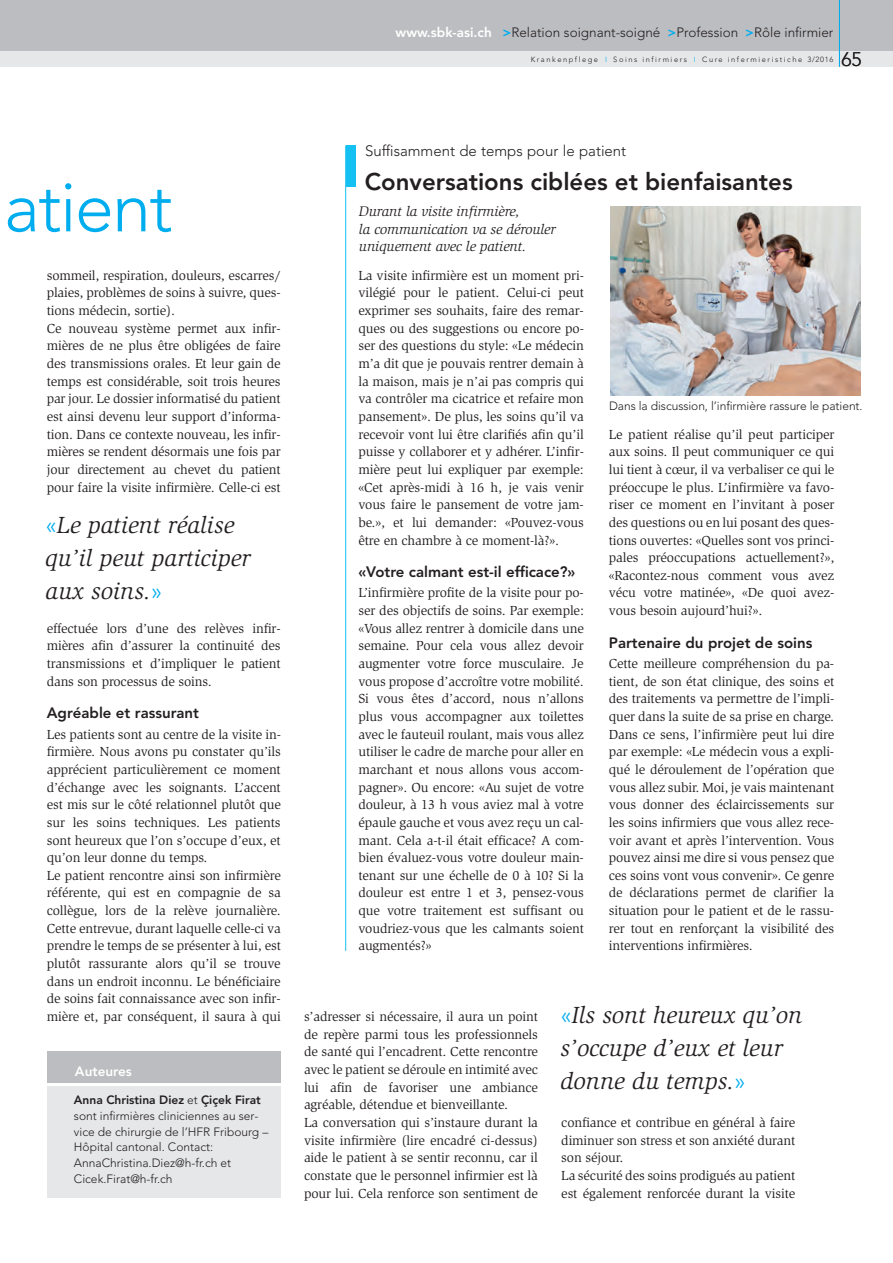
<style>
.page{position:relative;width:893px;height:1263px;background:#fff}
.page>*{position:absolute;margin:0;border:0;box-sizing:border-box;transform-origin:0 0}
.t1{font:300 69.75px "Avenir";letter-spacing:-.025em;color:#00aeef}
.t2{font:italic 24px/33px "Slimbach";color:#231f20}
.t3{font:800 24px "Avenir";color:#231f20}
.t4{font:300 19.5px "Avenir";color:#231f20}
.t5{font:800 15px "Avenir";color:#231f20}
.t6{font:300 15px "Avenir";color:#231f20}
.t7{font:italic 14.25px/17.7px "Slimbach";letter-spacing:-.01em;color:#231f20}
.t8{font:13.5px/17.7px "Slimbach";letter-spacing:-.01em;color:#231f20;text-align:justify}
.t9{font:300 13.5px "Avenir";color:#231f20}
.t10{font:800 13.5px "Avenir";color:#fff}
.t11{font:300 12px/15.8px "Avenir";color:#231f20}
.t12{font:300 7.5px "Avenir";letter-spacing:.21em;color:#231f20}
.s1{font-weight:800;color:#fff}
.s2{font-weight:800;color:#00aeef}
.s3{color:#00aeef}
.s4{font-family:"Avenir";font-weight:300;font-style:normal;color:#00aeef}
.s5{font-weight:800}
</style>
<div class="page">
<div style="left:0;top:51px;width:893px;height:16px;background:#e6e7e9"></div>
<div style="left:0;top:0;width:893px;height:51px;background:#bcbdc0"></div>
<hr style="left:839px;top:0;width:1px;height:67px;background:#00aeef">
<div style="left:47px;top:1086px;width:234px;height:111px;background:#e6e7e9"></div>
<div style="left:47px;top:1051px;width:234px;height:31px;background:#bcbdc0"></div>
<hr style="left:345px;top:145px;width:1px;height:806px;background:#15c0f2">
<div style="left:346px;top:145px;width:9px;height:42px;background:#15c0f2"></div>
<img style="left:610px;top:207px;width:250px;height:189px">
<p class="t9" style="left:396px;top:26px;width:439px"><span class="s1">www.sbk-asi.ch</span> <span class="s2">&gt;</span>Relation soignant-soigné <span class="s2">&gt;</span>Profession <span class="s2">&gt;</span>Rôle infirmier</p>
<p class="t12" style="left:531px;top:56px;width:304px">Krankenpflege <span class="s3">I</span> Soins infirmiers <span class="s3">I</span> Cure infermieristiche 3/2016</p>
<h3 class="t4" style="left:841px;top:51px;width:22px">65</h3>
<h1 class="t1" style="left:4px;top:179px;width:170px">atient</h1>
<p class="t8" style="left:47px;top:267px;width:235px;text-align:left">sommeil, respiration, douleurs, escarres/ plaies, problèmes de soins à suivre, ques&shy;tions médecin, sortie).<br>Ce nouveau système permet aux infir&shy;mières de ne plus être obligées de faire des transmissions orales. Et leur gain de temps est considérable, soit trois heures par jour. Le dossier informatisé du patient est ainsi devenu leur support d’informa&shy;tion. Dans ce contexte nouveau, les infir&shy;mières se rendent désormais une fois par jour directement au chevet du patient pour faire la visite infirmière. Celle-ci est</p>
<h2 class="t2" style="left:45px;top:510px;width:206px"><span class="s4">«</span>Le patient réalise qu’il peut participer aux soins.<span class="s4">»</span></h2>
<p class="t8" style="left:47px;top:620px;width:235px">effectuée lors d’une des relèves infir&shy;mières afin d’assurer la continuité des transmissions et d’impliquer le patient dans son processus de soins.</p>
<p class="t5" style="left:47px;top:707px;width:154px">Agréable et rassurant</p>
<p class="t8" style="left:47px;top:726px;width:236px;text-align:left">Les patients sont au centre de la visite in&shy;firmière. Nous avons pu constater qu’ils apprécient particulièrement ce moment d’échange avec les soignants. L’accent est mis sur le côté relationnel plutôt que sur les soins techniques. Les patients sont heureux que l’on s’occupe d’eux, et qu’on leur donne du temps.<br>Le patient rencontre ainsi son infirmière référente, qui est en compagnie de sa collègue, lors de la relève journalière.<br>Cette entrevue, durant laquelle celle-ci va prendre le temps de se présenter à lui, est plutôt rassurante alors qu’il se trouve dans un endroit inconnu. Le bénéficiaire de soins fait connaissance avec son infir&shy;mière et, par conséquent, il saura à qui</p>
<p class="t10" style="left:75px;top:1066px;width:58px">Auteures</p>
<p class="t11" style="left:74px;top:1093px;width:196px"><span class="s5">Anna Christina Diez</span> et <span class="s5">Çiçek Firat </span>sont infirmières cliniciennes au ser&shy;vice de chirurgie de l’HFR Fribourg –<br>Hôpital cantonal. Contact:<br>AnnaChristina.Diez@h-fr.ch et<br>Cicek.Firat@h-fr.ch</p>
<p class="t6" style="left:365px;top:145px;width:263px">Suffisamment de temps pour le patient</p>
<h2 class="t3" style="left:365px;top:172px;width:429px">Conversations ciblées et bienfaisantes</h2>
<p class="t7" style="left:359px;top:204px;width:198px">Durant la visite infirmière,<br>la communication va se dérouler uniquement avec le patient.</p>
<p class="t8" style="left:358px;top:267px;width:227px">La visite infirmière est un moment pri&shy;vilégié pour le patient. Celui-ci peut exprimer ses souhaits, faire des remar&shy;ques ou des suggestions ou encore po&shy;ser des questions du style: «Le médecin m’a dit que je pouvais rentrer demain à la maison, mais je n’ai pas compris qui va contrôler ma cicatrice et refaire mon pansement». De plus, les soins qu’il va recevoir vont lui être clarifiés afin qu’il puisse y collaborer et y adhérer. L’infir&shy;mière peut lui expliquer par exemple: «Cet après-midi à 16 h, je vais venir vous faire le pansement de votre jam&shy;be.», et lui demander: «Pouvez-vous être en chambre à ce moment-là?».</p>
<p class="t5" style="left:358px;top:566px;width:219px">«Votre calmant est-il efficace?»</p>
<p class="t8" style="left:358px;top:585px;width:227px">L’infirmière profite de la visite pour po&shy;ser des objectifs de soins. Par exemple: «Vous allez rentrer à domicile dans une semaine. Pour cela vous allez devoir augmenter votre force musculaire. Je vous propose d’accroître votre mobilité.<br>Si vous êtes d’accord, nous n’allons plus vous accompagner aux toilettes avec le fauteuil roulant, mais vous allez utiliser le cadre de marche pour aller en marchant et nous allons vous accom&shy;pagner». Ou encore: «Au sujet de votre douleur, à 13 h vous aviez mal à votre épaule gauche et vous avez reçu un cal&shy;mant. Cela a-t-il était efficace? A com&shy;bien évaluez-vous votre douleur main&shy;tenant sur une échelle de 0 à 10? Si la douleur est entre 1 et 3, pensez-vous que votre traitement est suffisant ou voudriez-vous que les calmants soient augmentés?»</p>
<p class="t11" style="left:609px;top:399px;width:255px">Dans la discussion, l’infirmière rassure le patient.</p>
<p class="t8" style="left:609px;top:426px;width:227px">Le patient réalise qu’il peut participer aux soins. Il peut communiquer ce qui lui tient à cœur, il va verbaliser ce qui le préoccupe le plus. L’infirmière va favo&shy;riser ce moment en l’invitant à poser des questions ou en lui posant des ques&shy;tions ouvertes: «Quelles sont vos princi&shy;pales préoccupations actuellement?», «Racontez-nous comment vous avez vécu votre matinée», «De quoi avez&shy;vous besoin aujourd’hui?».</p>
<p class="t5" style="left:609px;top:636px;width:205px">Partenaire du projet de soins</p>
<p class="t8" style="left:609px;top:656px;width:227px">Cette meilleure compréhension du pa&shy;tient, de son état clinique, des soins et des traitements va permettre de l’impli&shy;quer dans la suite de sa prise en charge.<br>Dans ce sens, l’infirmière peut lui dire par exemple: «Le médecin vous a expli&shy;qué le déroulement de l’opération que vous allez subir. Moi, je vais maintenant vous donner des éclaircissements sur les soins infirmiers que vous allez rece&shy;voir avant et après l’intervention. Vous pouvez ainsi me dire si vous pensez que ces soins vont vous convenir». Ce genre de déclarations permet de clarifier la situation pour le patient et de le rassu&shy;rer tout en renforçant la visibilité des interventions infirmières.</p>
<p class="t8" style="left:304px;top:1009px;width:236px;text-align:left">s’adresser si nécessaire, il aura un point de repère parmi tous les professionnels de santé qui l’encadrent. Cette rencontre avec le patient se déroule en intimité avec lui afin de favoriser une ambiance agréable, détendue et bienveillante.<br>La conversation qui s’instaure durant la visite infirmière (lire encadré ci-dessus) aide le patient à se sentir reconnu, car il constate que le personnel infirmier est là pour lui. Cela renforce son sentiment de</p>
<h2 class="t2" style="left:560px;top:1000px;width:243px"><span class="s4">«</span>Ils sont heureux qu’on s’occupe d’eux et leur donne du temps.<span class="s4">»</span></h2>
<p class="t8" style="left:561px;top:1114px;width:236px;text-align:left">confiance et contribue en général à faire diminuer son stress et son anxiété durant son séjour.<br>La sécurité des soins prodigués au patient est également renforcée durant la visite</p>
</div>
